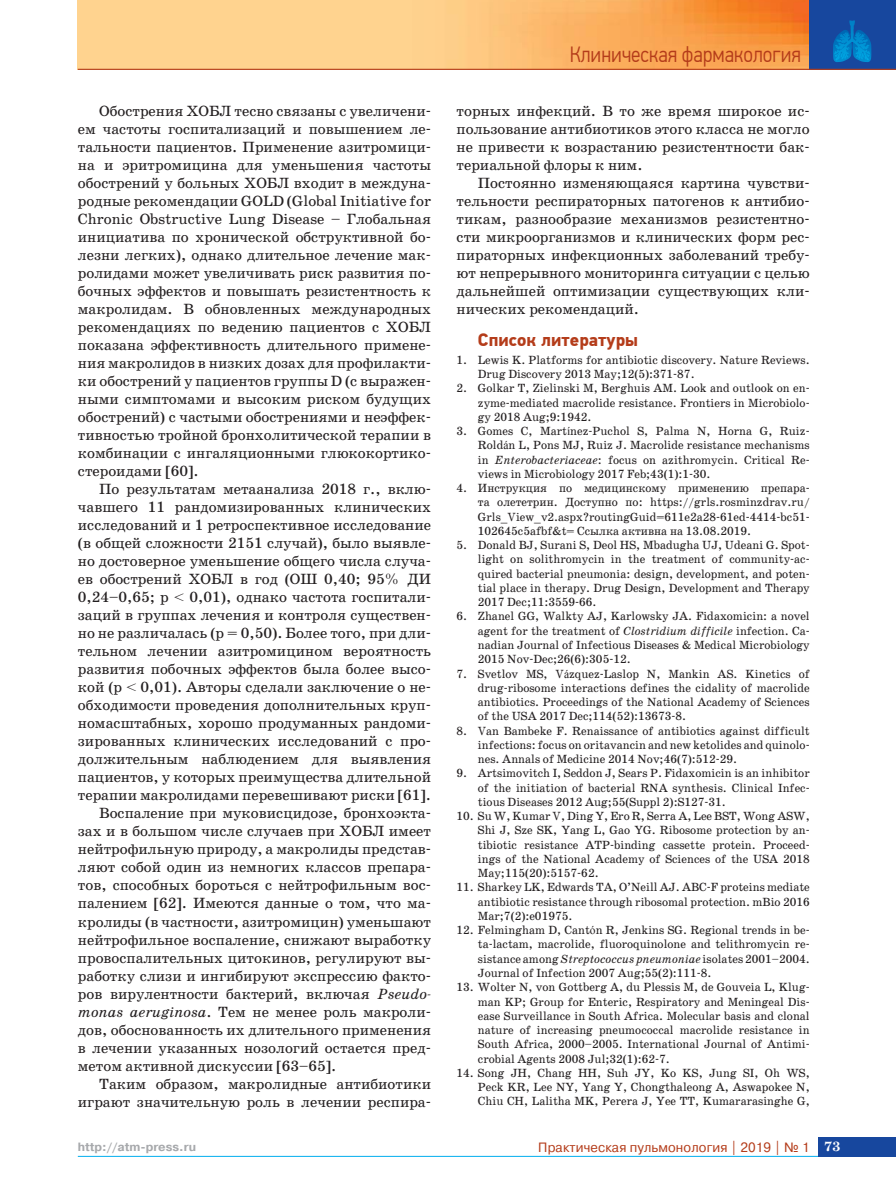
<style>
.page{position:relative;width:896px;height:1194px;background:#fff}
.page>*{position:absolute;margin:0;border:0;box-sizing:border-box;transform-origin:0 0}
.t1{font:300 22.5px "PF Din Text Cond Pro";color:#b43c1a}
.t2{font:700 18px "PF Din Text Pro";color:#b43c1a}
.t3{font:15px/18px "School Book AC";color:#231f20;text-align:justify}
.t4{font:13.5px "Pragmatica C";letter-spacing:.01em;color:#b43c1a}
.t5{font:700 13.5px "School Book AC";color:#fff}
.t6{font:12px/14.2px "School Book AC";color:#231f20;text-align:justify;scale:.96 1}
.t7{font:700 12px "Pragmatica C";color:#a7a9ac}
.s1{font-style:italic}
.s2{font-family:"Times New Roman"}
</style>
<div class="page">
<img style="left:78px;top:0;width:731px;height:69px">
<hr style="left:78px;top:1155px;width:817px;height:1px;background:#00aeef">
<div style="left:809px;top:0;width:86px;height:69px;background:#17479e"></div>
<hr style="left:78px;top:69px;width:817px;height:1px;background:#b43c1a">
<svg style="left:833px;top:20px;width:38px;height:42px"></svg>
<div style="left:818px;top:1137px;width:77px;height:19px;background:#17479e"></div>
<p class="t3" style="left:78px;top:103px;width:354px;text-indent:21px">Обострения ХОБЛ тесно связаны с увеличени&shy;ем частоты госпитализаций и повышением ле&shy;тальности пациентов. Применение азитромици&shy;на и эритромицина для уменьшения частоты обост рений у больных ХОБЛ входит в междуна&shy;родные рекомендации GOLD (Global Initiative for Chronic Obstructive Lung Disease – Глобальная инициатива по хронической обструктивной бо&shy;лезни легких), однако длительное лечение мак&shy;ролидами может увеличивать риск развития по&shy;бочных эффектов и повышать резистентность к макролидам. В обновленных международных рекомендациях по ведению пациентов с ХОБЛ показана эффективность длительного примене&shy;ния макролидов в низких дозах для профилакти&shy;ки обострений у пациентов группы D (с выражен&shy;ными симптомами и высоким риском будущих обострений) с частыми обострениями и неэффек&shy;тивностью тройной бронхолитической терапии в комбинации с ингаляционными глюкокортико&shy;стероидами [60].</p>
<p class="t3" style="left:99px;top:481px;width:333px">По результатам метаанализа 2018 г., вклю-</p>
<p class="t3" style="left:78px;top:499px;width:354px">чавшего 11 рандомизированных клинических</p>
<p class="t3" style="left:78px;top:517px;width:354px">исследований и 1 ретроспективное исследование</p>
<p class="t3" style="left:78px;top:535px;width:354px">(в общей сложности 2151 случай), было выявле-</p>
<p class="t3" style="left:78px;top:553px;width:354px">но достоверное уменьшение общего числа случа-</p>
<p class="t3" style="left:78px;top:571px;width:354px">ев обострений ХОБЛ в год (ОШ 0,40; 95% ДИ</p>
<p class="t3" style="left:78px;top:589px;width:354px">0,24–0,65; р &lt; 0,01), однако частота госпитали-</p>
<p class="t3" style="left:78px;top:607px;width:354px">заций в группах лечения и контроля существен-</p>
<p class="t3" style="left:78px;top:625px;width:354px">но не различалась (p = 0,50). Более того, при дли-</p>
<p class="t3" style="left:78px;top:643px;width:354px">тельном лечении азитромицином вероятность</p>
<p class="t3" style="left:78px;top:661px;width:354px">развития побочных эффектов была более высо-</p>
<p class="t3" style="left:78px;top:679px;width:354px">кой (p &lt; 0,01). Авторы сделали заключение о не-</p>
<p class="t3" style="left:78px;top:697px;width:354px">обходимости проведения дополнительных круп-</p>
<p class="t3" style="left:78px;top:715px;width:354px">номасштабных, хорошо продуманных рандоми-</p>
<p class="t3" style="left:78px;top:733px;width:354px">зированных клинических исследований с про-</p>
<p class="t3" style="left:78px;top:751px;width:354px">должительным наблюдением для выявления</p>
<p class="t3" style="left:78px;top:769px;width:354px">пациентов, у которых преимущества длительной</p>
<p class="t3" style="left:78px;top:787px;width:354px">терапии макролидами перевешивают риски [61].</p>
<p class="t3" style="left:99px;top:805px;width:333px">Воспаление при муковисцидозе, бронхоэкта-</p>
<p class="t3" style="left:78px;top:823px;width:354px">зах и в большом числе случаев при ХОБЛ имеет</p>
<p class="t3" style="left:78px;top:841px;width:354px">нейтрофильную природу, а макролиды представ-</p>
<p class="t3" style="left:78px;top:859px;width:354px">ляют собой один из немногих классов препара-</p>
<p class="t3" style="left:78px;top:877px;width:354px">тов, способных бороться с нейтрофильным вос-</p>
<p class="t3" style="left:78px;top:895px;width:354px">палением [62]. Имеются данные о том, что ма-</p>
<p class="t3" style="left:78px;top:913px;width:354px">кролиды (в частности, азитромицин) уменьшают</p>
<p class="t3" style="left:78px;top:931px;width:354px">нейтрофильное воспаление, снижают выработку</p>
<p class="t3" style="left:78px;top:949px;width:354px">провоспалительных цитокинов, регулируют вы-</p>
<p class="t3" style="left:78px;top:967px;width:354px">работку слизи и ингибируют экспрессию факто-</p>
<p class="t3" style="left:78px;top:985px;width:354px">ров вирулентности бактерий, включая <span class="s1">Pseudo-</span></p>
<p class="t3" style="left:78px;top:1003px;width:354px"><span class="s1">monas aeruginosa</span>. Тем не менее роль макроли-</p>
<p class="t3" style="left:78px;top:1021px;width:354px">дов, обоснованность их длительного применения</p>
<p class="t3" style="left:78px;top:1039px;width:354px">в лечении указанных нозологий остается пред-</p>
<p class="t3" style="left:78px;top:1057px;width:260px">метом активной дискуссии [63–65].</p>
<p class="t3" style="left:99px;top:1075px;width:333px">Таким образом, макролидные антибиотики</p>
<p class="t3" style="left:78px;top:1093px;width:354px">играют значительную роль в лечении респира-</p>
<h1 class="t1" style="left:569px;top:45px;width:233px">Клиническая фармакология</h1>
<p class="t3" style="left:456px;top:103px;width:354px">торных инфекций. В то же время широкое ис&shy;пользование антибиотиков этого класса не могло не привести к возрастанию резистентности бак&shy;териальной флоры к ним.</p>
<p class="t3" style="left:456px;top:175px;width:354px;text-indent:21px">Постоянно изменяющаяся картина чувстви&shy;тельности респираторных патогенов к антибио&shy;тикам, разнообразие механизмов резистентно&shy;сти микроорганизмов и клинических форм рес&shy;пираторных инфекционных заболеваний требу&shy;ют непрерывного мониторинга ситуации с целью дальнейшей оптимизации существующих кли&shy;нических рекомендаций.</p>
<p class="t2" style="left:478px;top:333px;width:162px">Список литературы</p>
<p class="t6" style="left:478px;top:353px;width:347px;text-indent:-21px">1. Lewis K. Platforms for antibiotic discovery. Nature Reviews.<br>Drug Discovery 2013 May;12(5):371-87.</p>
<p class="t6" style="left:478px;top:382px;width:347px;text-indent:-21px">2. Golkar T, Zielinski M, Berghuis AM. Look and outlook on en&shy;zyme-mediated macrolide resistance. Frontiers in Microbiolo&shy;gy 2018 Aug;9:1942.</p>
<p class="t6" style="left:478px;top:425px;width:347px;text-indent:-21px">3. Gomes C, Mart<span class="s2">í</span>nez-Puchol S, Palma N, Horna G, Ruiz-Rold<span class="s2">á</span>n L, Pons MJ, Ruiz J. Macrolide resistance mechanisms in <span class="s1">Enterobacteriaceae</span>: focus on azithromycin. Critical Re&shy;views in Microbiology 2017 Feb;43(1):1-30.</p>
<p class="t6" style="left:478px;top:482px;width:347px;text-indent:-21px">4. Инструкция по медицинскому применению препара&shy;та олететрин. Доступно по: https://grls.rosminzdrav.ru/ Grls_View_v2.aspx?routingGuid=611e2a28-61ed-4414-bc51- 102645c5afbf&amp;t= Ссылка активна на 13.08.2019.</p>
<p class="t6" style="left:478px;top:539px;width:347px;text-indent:-21px">5. Donald BJ, Surani S, Deol HS, Mbadugha UJ, Udeani G. Spot&shy;light on solithromycin in the treatment of community-ac&shy;quired bacterial pneumonia: design, development, and poten&shy;tial place in therapy. Drug Design, Development and Therapy 2017 Dec;11:3559-66.</p>
<p class="t6" style="left:478px;top:610px;width:347px;text-indent:-21px">6. Zhanel GG, Walkty AJ, Karlowsky JA. Fidaxomicin: a novel agent for the treatment of <span class="s1">Clostridium difficile</span> infection. Ca&shy;nadian Journal of Infectious Diseases &amp; Medical Microbiology 2015 Nov-Dec;26(6):305-12.</p>
<p class="t6" style="left:478px;top:667px;width:347px;text-indent:-21px">7. Svetlov MS, V<span class="s2">á</span>zquez-Laslop N, Mankin AS. Kinetics of drug-ribosome interactions defines the cidality of macrolide antibiotics. Proceedings of the National Academy of Sciences of the USA 2017 Dec;114(52):13673-8.</p>
<p class="t6" style="left:478px;top:724px;width:347px;text-indent:-21px">8. Van Bambeke F. Renaissance of antibiotics against difficult infections: focus on oritavancin and new ketolides and quinolo&shy;nes. Annals of Medicine 2014 Nov;46(7):512-29.</p>
<p class="t6" style="left:478px;top:767px;width:347px;text-indent:-21px">9. Artsimovitch I, Seddon J, Sears P. Fidaxomicin is an inhibitor of the initiation of bacterial RNA synthesis. Clinical Infec&shy;tious Diseases 2012 Aug;55(Suppl 2):S127-31.</p>
<p class="t6" style="left:478px;top:809px;width:347px;text-indent:-21px">10. Su W, Kumar V, Ding Y, Ero R, Serra A, Lee BST, Wong ASW, Shi J, Sze SK, Yang L, Gao YG. Ribosome protection by an&shy;tibiotic resistance ATP-binding cassette protein. Proceed&shy;ings of the National Academy of Sciences of the USA 2018<br>May;115(20):5157-62.</p>
<p class="t6" style="left:478px;top:881px;width:347px;text-indent:-21px">11. Sharkey LK, Edwards TA, O’Neill AJ. ABC-F proteins mediate antibiotic resistance through ribosomal protection. mBio 2016<br>Mar;7(2):e01975.</p>
<p class="t6" style="left:478px;top:923px;width:347px;text-indent:-21px">12. Felmingham D, Cant<span class="s2">ó</span>n R, Jenkins SG. Regional trends in be&shy;ta-lactam, macrolide, fluoroquinolone and telithromycin re&shy;sistance among <span class="s1">Streptococcus pneumoniae</span> isolates 2001–2004.<br>Journal of Infection 2007 Aug;55(2):111-8.</p>
<p class="t6" style="left:478px;top:980px;width:347px;text-indent:-21px">13. Wolter N, von Gottberg A, du Plessis M, de Gouveia L, Klug&shy;man KP; Group for Enteric, Respiratory and Meningeal Dis&shy;ease Surveillance in South Africa. Molecular basis and clonal nature of increasing pneumococcal macrolide resistance in South Africa, 2000–2005. International Journal of Antimi&shy;crobial Agents 2008 Jul;32(1):62-7.</p>
<p class="t6" style="left:478px;top:1066px;width:347px;text-indent:-21px">14. Song JH, Chang HH, Suh JY, Ko KS, Jung SI, Oh WS, Peck KR, Lee NY, Yang Y, Chongthaleong A, Aswapokee N, Chiu CH, Lalitha MK, Perera J, Yee TT, Kumararasinghe G,</p>
<p class="t4" style="left:538px;top:1142px;width:273px">Практическая пульмонология | 2019 | № 1</p>
<p class="t7" style="left:78px;top:1141px;width:120px">http://atm-press.ru</p>
<p class="t5" style="left:824px;top:1140px;width:17px">73</p>
</div>
